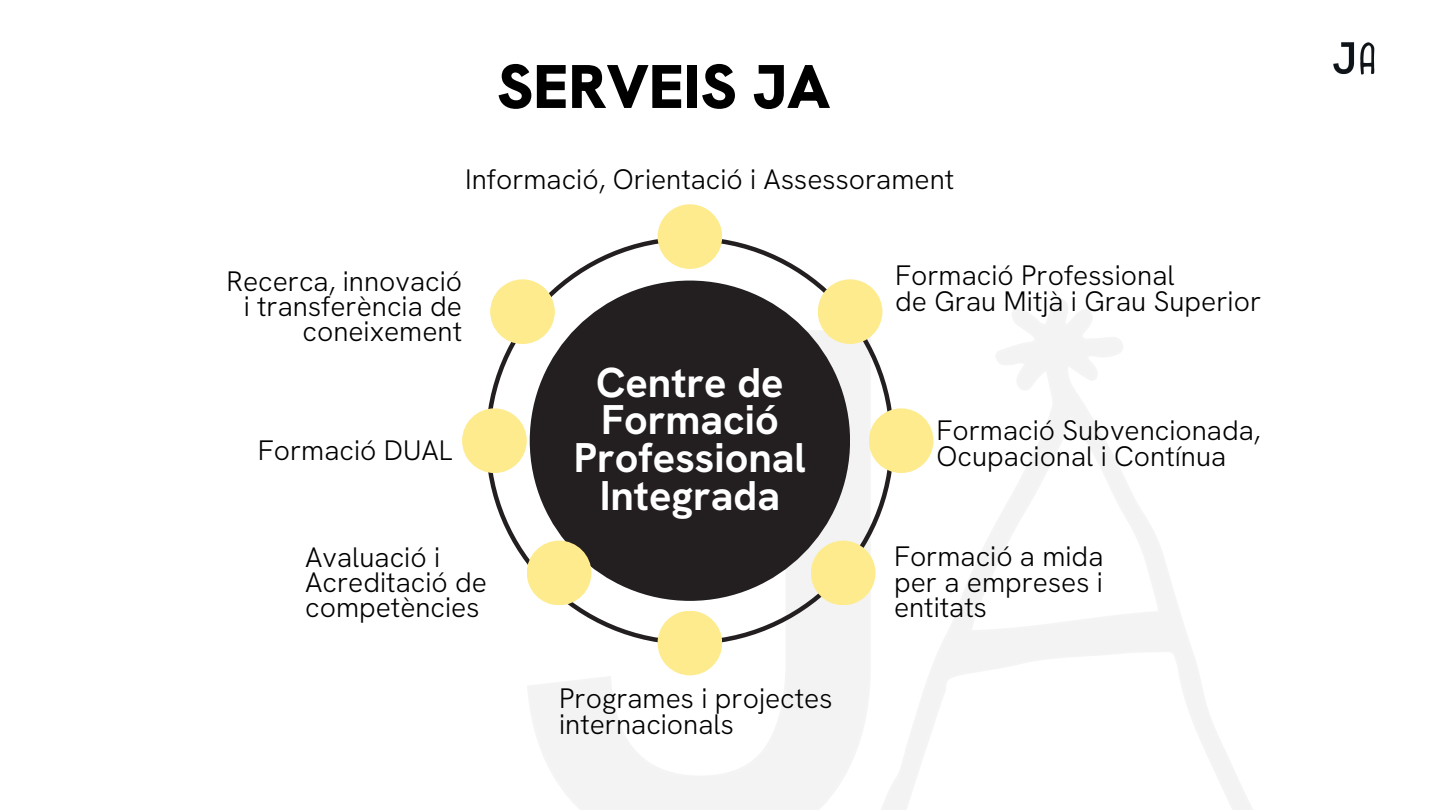
<style>
.page{position:relative;width:1440px;height:810px;background:#fff}
.page>*{position:absolute;margin:0;border:0;box-sizing:border-box;transform-origin:0 0}
.t1{font:900 61.6px "Hanken Grotesk";color:#000}
.t2{font:700 41.5px/37.5px "Hanken Grotesk";color:#fff;text-align:center}
.t3{font:300 28.2px/25.5px "Hanken Grotesk";color:#000}
</style>
<div class="page">
<svg style="left:487px;top:237px;width:407px;height:408px"></svg>
<div style="left:530px;top:281px;width:320px;height:320px;background:#231f20;border-radius:50%"></div>
<div style="left:462px;top:408px;width:65px;height:65px;background:#feeb8e;border-radius:50%"></div>
<div style="left:658px;top:204px;width:64px;height:65px;background:#feeb8e;border-radius:50%"></div>
<div style="left:818px;top:279px;width:64px;height:65px;background:#feeb8e;border-radius:50%"></div>
<div style="left:811px;top:541px;width:65px;height:64px;background:#feeb8e;border-radius:50%"></div>
<div style="left:527px;top:541px;width:64px;height:64px;background:#feeb8e;border-radius:50%"></div>
<div style="left:490px;top:279px;width:65px;height:65px;background:#feeb8e;border-radius:50%"></div>
<div style="left:869px;top:408px;width:65px;height:65px;background:#feeb8e;border-radius:50%"></div>
<div style="left:658px;top:611px;width:64px;height:64px;background:#feeb8e;border-radius:50%"></div>
<img style="left:1333px;top:42px;width:42px;height:33px">
<h1 class="t1" style="left:497px;top:46px;width:334px">SERVEIS JA</h1>
<p class="t3" style="left:465px;top:167px;width:491px">Informació, Orientació i Assessorament</p>
<p class="t3" style="left:226px;top:269px;width:237px">Recerca, innovació</p>
<p class="t3" style="left:244px;top:294px;width:220px;line-height:25px;text-align:right">i transferència de coneixement</p>
<p class="t3" style="left:258px;top:437px;width:196px">Formació DUAL</p>
<p class="t3" style="left:305px;top:545px;width:183px;line-height:25px">Avaluació i<br>Acreditació de competències</p>
<p class="t2" style="left:574px;top:364px;width:234px">Centre de<br>Formació<br>Professional<br>Integrada</p>
<p class="t3" style="left:559px;top:686px;width:275px">Programes i projectes internacionals</p>
<p class="t3" style="left:895px;top:263px;width:281px">Formació Professional</p>
<p class="t3" style="left:895px;top:288px;width:368px">de Grau Mitjà i Grau Superior</p>
<p class="t3" style="left:937px;top:418px;width:326px">Formació Subvencionada,<br>Ocupacional i Contínua</p>
<h2 class="t3" style="left:894px;top:544px;width:211px;text-align:justify">Formació a mida per a empreses i entitats</h2>
</div>
